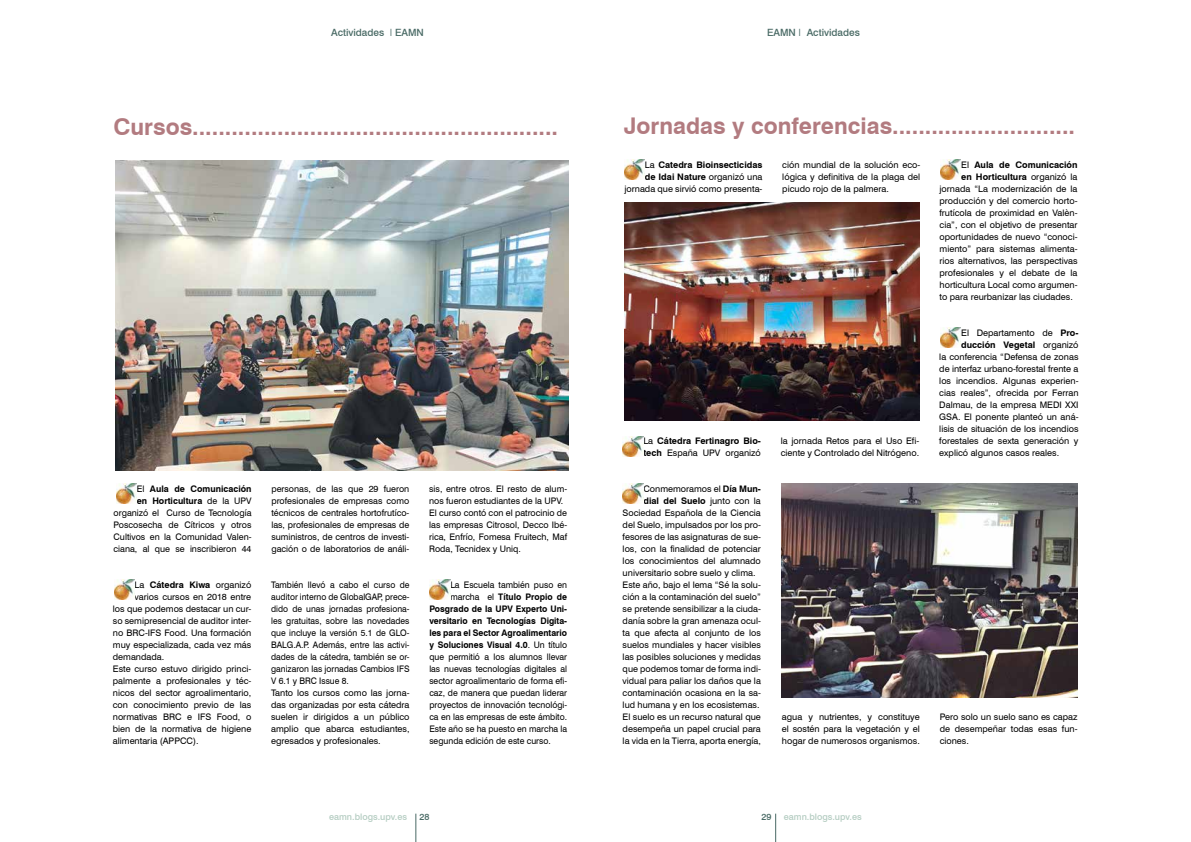
<style>
.page{position:relative;width:1191px;height:842px;background:#fff}
.page>*{position:absolute;margin:0;border:0;box-sizing:border-box;transform-origin:0 0}
.t1{font:700 23px "Swiss 721 BT";color:#b27b80}
.t2{font:500 10px "Swiss 721 BT";color:#496a65}
.t3{font:9px/12px "Swiss 721 BT";color:#000;text-align:justify}
.t4{font:9px/12px "Swiss 721 BT";color:#000;scale:.95 1}
.t5{font:9px "Swiss 721 BT";color:#000;scale:.96 1}
.t6{font:700 9px/12px "Swiss 721 BT";color:#000}
.t7{font:700 9px "Swiss 721 BT";color:#000;scale:.96 1}
.t8{font:500 9px "Swiss 721 BT";color:#b5cdc2}
.t9{font:500 9px "Swiss 721 BT";color:#496a65}
.s1{font-weight:300;font-stretch:expanded}
.s2{font-weight:700}
.s3{font-weight:400}
</style>
<div class="page">
<svg style="left:415px;top:814px;width:1px;height:28px"></svg>
<svg style="left:775px;top:814px;width:1px;height:28px"></svg>
<img style="left:624px;top:203px;width:295px;height:218px">
<img style="left:781px;top:483px;width:296px;height:214px">
<img style="left:116px;top:160px;width:452px;height:310px">
<img style="left:624px;top:159px;width:20px;height:21px">
<img style="left:940px;top:159px;width:21px;height:21px">
<img style="left:940px;top:327px;width:21px;height:21px">
<img style="left:623px;top:436px;width:20px;height:20px">
<img style="left:623px;top:483px;width:20px;height:21px">
<img style="left:430px;top:579px;width:20px;height:20px">
<img style="left:116px;top:483px;width:21px;height:20px">
<img style="left:114px;top:579px;width:20px;height:20px">
<p class="t2" style="left:331px;top:26px;width:94px">Actividades <span class="s1">I</span> EAMN</p>
<p class="t2" style="left:767px;top:26px;width:94px">EAMN <span class="s1">I</span> Actividades</p>
<h1 class="t1" style="left:113px;top:113px;width:446px">Cursos........................................................</h1>
<h1 class="t1" style="left:624px;top:112px;width:453px">Jornadas y conferencias............................</h1>
<p class="t3" style="left:114px;top:483px;width:139px;text-align:right">El <span class="s2">Aula de Comunicación<br>en Horticultura</span> de la UPV organizó el Curso de Tecnología<br>Poscosecha de Cítricos y otros<br>Cultivos en la Comunidad Valen&shy;ciana, al que se inscribieron 44</p>
<p class="t3" style="left:271px;top:483px;width:139px">personas, de las que 29 fueron profesionales de empresas como técnicos de centrales hortofrutíco&shy;las, profesionales de empresas de suministros, de centros de investi&shy;gación o de laboratorios de análi-</p>
<p class="t3" style="left:429px;top:483px;width:139px;text-align:left">sis, entre otros. El resto de alum&shy;nos fueron estudiantes de la UPV.<br>El curso contó con el patrocinio de las empresas Citrosol, Decco Ibé&shy;rica, Enfrío, Fomesa Fruitech, Maf<br>Roda, Tecnidex y Uniq.</p>
<p class="t6" style="left:135px;top:579px;width:118px"><span class="s3">La</span> Cátedra Kiwa <span class="s3">organizó</span></p>
<p class="t3" style="left:135px;top:591px;width:118px">varios cursos en 2018 entre</p>
<p class="t3" style="left:113px;top:603px;width:140px">los que podemos destacar un cur-</p>
<p class="t3" style="left:113px;top:615px;width:140px">so semipresencial de auditor inter-</p>
<p class="t3" style="left:113px;top:627px;width:140px">no BRC-IFS Food. Una formación</p>
<p class="t3" style="left:113px;top:639px;width:140px">muy especializada, cada vez más</p>
<p class="t3" style="left:113px;top:651px;width:53px">demandada.</p>
<p class="t3" style="left:113px;top:663px;width:140px">Este curso estuvo dirigido princi-</p>
<p class="t3" style="left:113px;top:675px;width:140px">palmente a profesionales y téc-</p>
<p class="t3" style="left:113px;top:687px;width:140px">nicos del sector agroalimentario,</p>
<p class="t3" style="left:113px;top:699px;width:140px">con conocimiento previo de las</p>
<p class="t3" style="left:113px;top:711px;width:140px">normativas BRC e IFS Food, o</p>
<p class="t3" style="left:113px;top:723px;width:140px">bien de la normativa de higiene</p>
<p class="t3" style="left:113px;top:735px;width:87px">alimentaria (APPCC).</p>
<p class="t4" style="left:271px;top:579px;width:147px">También llevó a cabo el curso de auditor interno de GlobalGAP, prece&shy;dido de unas jornadas profesiona&shy;les gratuitas, sobre las novedades que incluye la versión 5.1 de GLO-<br>BALG.A.P. Además, entre las activi&shy;dades de la cátedra, también se or&shy;ganizaron las jornadas Cambios IFS<br>V 6.1 y BRC Issue 8.<br>Tanto los cursos como las jorna&shy;das organizadas por esta cátedra suelen ir dirigidos a un público amplio que abarca estudiantes, egresados y profesionales.</p>
<p class="t5" style="left:450px;top:579px;width:123px">La Escuela también puso en</p>
<p class="t7" style="left:450px;top:591px;width:123px"><span class="s3">marcha el</span> Título Propio de</p>
<p class="t7" style="left:429px;top:603px;width:145px">Posgrado de la UPV Experto Uni-</p>
<p class="t7" style="left:429px;top:615px;width:145px">versitario en Tecnologías Digita-</p>
<p class="t7" style="left:429px;top:627px;width:145px">les para el Sector Agroalimentario</p>
<p class="t7" style="left:429px;top:639px;width:145px">y Soluciones Visual 4.0<span class="s3">. Un título</span></p>
<p class="t5" style="left:429px;top:651px;width:145px">que permitió a los alumnos llevar</p>
<p class="t5" style="left:429px;top:663px;width:145px">las nuevas tecnologías digitales al</p>
<p class="t5" style="left:429px;top:675px;width:145px">sector agroalimentario de forma efi-</p>
<p class="t5" style="left:429px;top:687px;width:145px">caz, de manera que puedan liderar</p>
<p class="t5" style="left:429px;top:699px;width:145px">proyectos de innovación tecnológi-</p>
<p class="t5" style="left:429px;top:711px;width:145px">ca en las empresas de este ámbito.</p>
<p class="t5" style="left:429px;top:723px;width:145px">Este año se ha puesto en marcha la</p>
<p class="t5" style="left:429px;top:735px;width:128px">segunda edición de este curso.</p>
<p class="t3" style="left:624px;top:159px;width:139px;text-align:right">La <span class="s2">Catedra Bioinsecticidas<br>de Idai Nature</span> organizó una jornada que sirvió como presenta-</p>
<p class="t3" style="left:782px;top:159px;width:139px">ción mundial de la solución eco&shy;lógica y definitiva de la plaga del picudo rojo de la palmera.</p>
<p class="t6" style="left:961px;top:159px;width:118px"><span class="s3">El</span> Aula de Comunicación</p>
<p class="t6" style="left:961px;top:171px;width:118px">en Horticultura <span class="s3">organizó la</span></p>
<p class="t3" style="left:939px;top:183px;width:139px">jornada “La modernización de la</p>
<p class="t3" style="left:939px;top:195px;width:139px">producción y del comercio horto-</p>
<p class="t3" style="left:939px;top:207px;width:139px">frutícola de proximidad en Valèn-</p>
<p class="t3" style="left:939px;top:219px;width:139px">cia”, con el objetivo de presentar</p>
<p class="t3" style="left:939px;top:231px;width:139px">oportunidades de nuevo “conoci-</p>
<p class="t3" style="left:939px;top:243px;width:139px">miento” para sistemas alimenta-</p>
<p class="t3" style="left:939px;top:255px;width:139px">rios alternativos, las perspectivas</p>
<p class="t3" style="left:939px;top:267px;width:139px">profesionales y el debate de la</p>
<p class="t3" style="left:939px;top:279px;width:139px">horticultura Local como argumen-</p>
<p class="t3" style="left:939px;top:291px;width:135px">to para reurbanizar las ciudades.</p>
<p class="t3" style="left:961px;top:327px;width:119px">El Departamento de <span class="s2">Pro-</span></p>
<p class="t6" style="left:961px;top:339px;width:119px">ducción Vegetal <span class="s3">organizó</span></p>
<p class="t3" style="left:939px;top:351px;width:141px">la conferencia “Defensa de zonas</p>
<p class="t3" style="left:939px;top:363px;width:141px">de interfaz urbano-forestal frente a</p>
<p class="t3" style="left:939px;top:375px;width:141px">los incendios. Algunas experien-</p>
<p class="t3" style="left:939px;top:387px;width:141px">cias reales”, ofrecida por Ferran</p>
<p class="t3" style="left:939px;top:399px;width:141px">Dalmau, de la empresa MEDI XXI</p>
<p class="t3" style="left:939px;top:411px;width:141px">GSA. El ponente planteó un aná-</p>
<p class="t3" style="left:939px;top:423px;width:141px">lisis de situación de los incendios</p>
<p class="t3" style="left:939px;top:435px;width:141px">forestales de sexta generación y</p>
<p class="t3" style="left:939px;top:447px;width:121px">explicó algunos casos reales.</p>
<p class="t6" style="left:643px;top:435px;width:119px"><span class="s3">La</span> Cátedra Fertinagro Bio&shy;tech <span class="s3">España UPV organizó</span></p>
<p class="t3" style="left:780px;top:435px;width:140px">la jornada Retos para el Uso Efi&shy;ciente y Controlado del Nitrógeno.</p>
<p class="t3" style="left:643px;top:483px;width:119px">Conmemoramos el <span class="s2">Día Mun-</span></p>
<p class="t6" style="left:643px;top:495px;width:119px">dial del Suelo <span class="s3">junto con la</span></p>
<p class="t3" style="left:622px;top:507px;width:140px">Sociedad Española de la Ciencia</p>
<p class="t3" style="left:622px;top:519px;width:140px">del Suelo, impulsados por los pro-</p>
<p class="t3" style="left:622px;top:531px;width:140px">fesores de las asignaturas de sue-</p>
<p class="t3" style="left:622px;top:543px;width:140px">los, con la finalidad de potenciar</p>
<p class="t3" style="left:622px;top:555px;width:140px">los conocimientos del alumnado</p>
<p class="t3" style="left:622px;top:567px;width:134px">universitario sobre suelo y clima.</p>
<p class="t3" style="left:622px;top:579px;width:140px">Este año, bajo el lema “Sé la solu-</p>
<p class="t3" style="left:622px;top:591px;width:140px">ción a la contaminación del suelo”</p>
<p class="t3" style="left:622px;top:603px;width:140px">se pretende sensibilizar a la ciuda-</p>
<p class="t3" style="left:622px;top:615px;width:140px">danía sobre la gran amenaza ocul-</p>
<p class="t3" style="left:622px;top:627px;width:140px">ta que afecta al conjunto de los</p>
<p class="t3" style="left:622px;top:639px;width:140px">suelos mundiales y hacer visibles</p>
<p class="t3" style="left:622px;top:651px;width:140px">las posibles soluciones y medidas</p>
<p class="t3" style="left:622px;top:663px;width:140px">que podemos tomar de forma indi-</p>
<p class="t3" style="left:622px;top:675px;width:140px">vidual para paliar los daños que la</p>
<p class="t3" style="left:622px;top:687px;width:140px">contaminación ocasiona en la sa-</p>
<p class="t3" style="left:622px;top:699px;width:138px">lud humana y en los ecosistemas.</p>
<p class="t3" style="left:622px;top:711px;width:140px">El suelo es un recurso natural que</p>
<p class="t3" style="left:622px;top:723px;width:140px">desempeña un papel crucial para</p>
<p class="t3" style="left:622px;top:735px;width:140px">la vida en la Tierra, aporta energía,</p>
<p class="t3" style="left:782px;top:711px;width:139px">agua y nutrientes, y constituye el sostén para la vegetación y el hogar de numerosos organismos.</p>
<p class="t3" style="left:939px;top:711px;width:139px">Pero solo un suelo sano es capaz de desempeñar todas esas fun&shy;ciones.</p>
<p class="t8" style="left:329px;top:812px;width:79px">eamn.blogs.upv.es</p>
<p class="t9" style="left:419px;top:812px;width:12px">28</p>
<p class="t9" style="left:761px;top:812px;width:12px">29</p>
<p class="t8" style="left:784px;top:812px;width:79px">eamn.blogs.upv.es</p>
</div>
